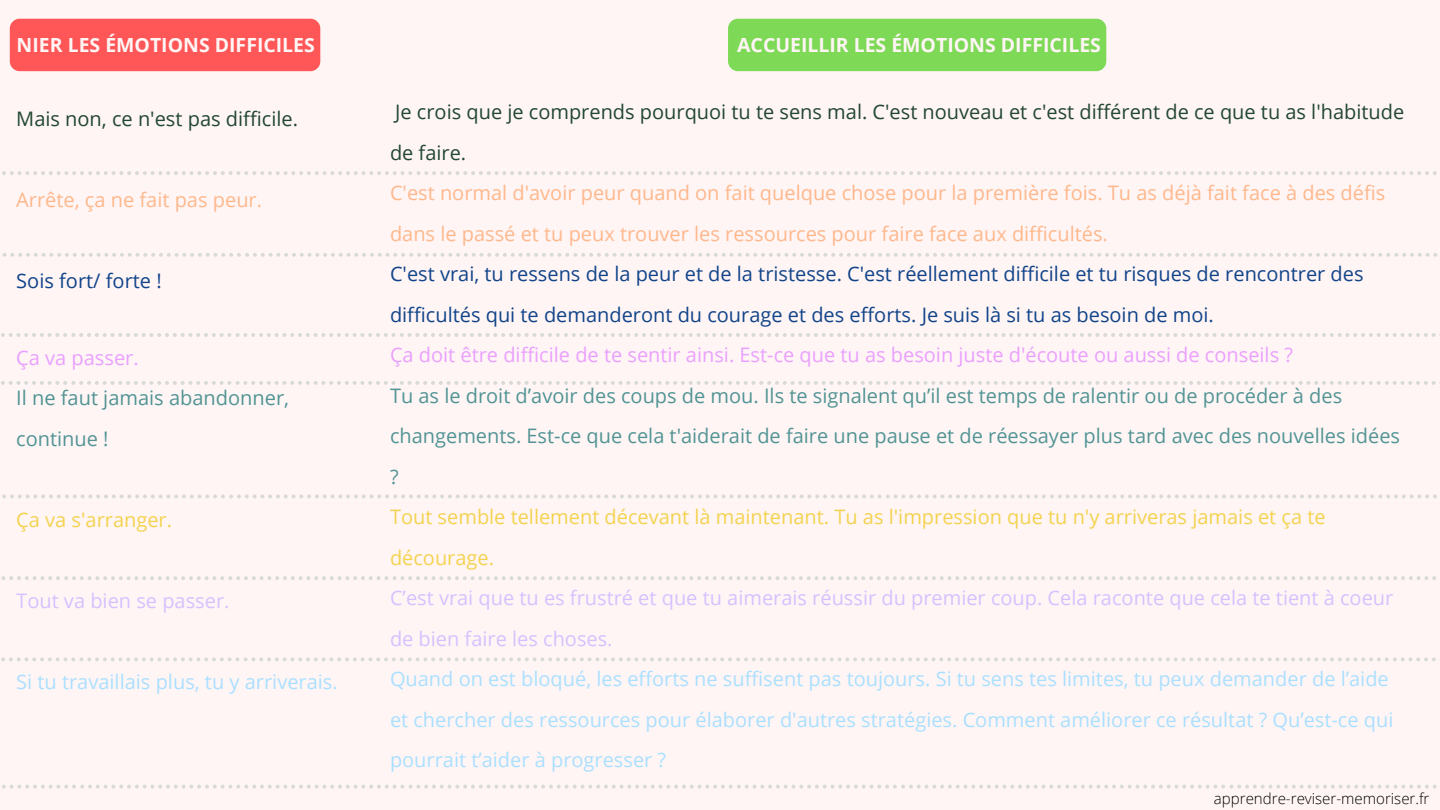
<style>
.page{position:relative;width:1440px;height:810px;background:#fff5f5}
.page>*{position:absolute;margin:0;border:0;box-sizing:border-box;transform-origin:0 0}
.t1{font:20px/40.5px "Open Sans";color:#aae0ff}
.t2{font:20px/40.5px "Open Sans";color:#529494}
.t3{font:20px/40.5px "Open Sans";color:#114489}
.t4{font:20px/40.5px "Open Sans";color:#ffb88c}
.t5{font:20px/40.5px "Open Sans";color:#d6c1ff}
.t6{font:20px/40.5px "Open Sans";color:#224732}
.t7{font:20px/40.5px "Open Sans";color:#f4d350}
.t8{font:20px "Open Sans";color:#eaa0ff}
.t9{font:700 19.5px "Open Sans";color:#fff5f5}
.t10{font:300 15.1px "Open Sans";color:#000}
</style>
<div class="page">
<svg style="left:2px;top:171px;width:1435px;height:4px"></svg>
<svg style="left:2px;top:253px;width:1436px;height:4px"></svg>
<svg style="left:1px;top:333px;width:1439px;height:4px"></svg>
<svg style="left:1px;top:381px;width:1439px;height:4px"></svg>
<svg style="left:2px;top:495px;width:1435px;height:3px"></svg>
<svg style="left:1px;top:576px;width:1435px;height:4px"></svg>
<svg style="left:1px;top:657px;width:1435px;height:4px"></svg>
<svg style="left:2px;top:785px;width:1435px;height:4px"></svg>
<div style="left:10px;top:19px;width:310px;height:52px;background:#ff5757;border-radius:10px"></div>
<div style="left:728px;top:19px;width:378px;height:52px;background:#7ed957;border-radius:10px"></div>
<p class="t9" style="left:17px;top:32px;width:300px">NIER LES ÉMOTIONS DIFFICILES</p>
<p class="t9" style="left:737px;top:32px;width:365px">ACCUEILLIR LES ÉMOTIONS DIFFICILES</p>
<p class="t6" style="left:16px;top:98px;width:283px">Mais non, ce n'est pas difficile.</p>
<p class="t4" style="left:16px;top:179px;width:247px">Arrête, ça ne fait pas peur.</p>
<p class="t3" style="left:16px;top:260px;width:147px">Sois fort/ forte !</p>
<p class="t8" style="left:16px;top:344px;width:124px">Ça va passer.</p>
<p class="t2" style="left:16px;top:377px;width:274px">Il ne faut jamais abandonner, continue !</p>
<p class="t7" style="left:16px;top:499px;width:157px">Ça va s'arranger.</p>
<p class="t5" style="left:16px;top:580px;width:215px">Tout va bien se passer.</p>
<p class="t1" style="left:16px;top:661px;width:323px">Si tu travaillais plus, tu y arriverais.</p>
<p class="t6" style="left:390px;top:91px;width:1016px">Je crois que je comprends pourquoi tu te sens mal. C'est nouveau et c'est différent de ce que tu as l'habitude de faire.</p>
<p class="t4" style="left:390px;top:172px;width:997px">C'est normal d'avoir peur quand on fait quelque chose pour la première fois. Tu as déjà fait face à des défis dans le passé et tu peux trouver les ressources pour faire face aux difficultés.</p>
<p class="t3" style="left:390px;top:253px;width:975px">C'est vrai, tu ressens de la peur et de la tristesse. C'est réellement difficile et tu risques de rencontrer des difficultés qui te demanderont du courage et des efforts. Je suis là si tu as besoin de moi.</p>
<p class="t8" style="left:390px;top:341px;width:905px">Ça doit être difficile de te sentir ainsi. Est-ce que tu as besoin juste d'écoute ou aussi de conseils ?</p>
<p class="t2" style="left:390px;top:374px;width:1012px">Tu as le droit d’avoir des coups de mou. Ils te signalent qu’il est temps de ralentir ou de procéder à des changements. Est-ce que cela t'aiderait de faire une pause et de réessayer plus tard avec des nouvelles idées ?</p>
<p class="t7" style="left:390px;top:496px;width:937px">Tout semble tellement décevant là maintenant. Tu as l'impression que tu n'y arriveras jamais et ça te décourage.</p>
<p class="t5" style="left:390px;top:577px;width:1005px">C’est vrai que tu es frustré et que tu aimerais réussir du premier coup. Cela raconte que cela te tient à coeur de bien faire les choses.</p>
<p class="t1" style="left:390px;top:658px;width:1005px">Quand on est bloqué, les efforts ne suffisent pas toujours. Si tu sens tes limites, tu peux demander de l’aide et chercher des ressources pour élaborer d'autres stratégies. Comment améliorer ce résultat ? Qu’est-ce qui pourrait t’aider à progresser ?</p>
<p class="t10" style="left:1214px;top:788px;width:217px">apprendre-reviser-memoriser.fr</p>
</div>
